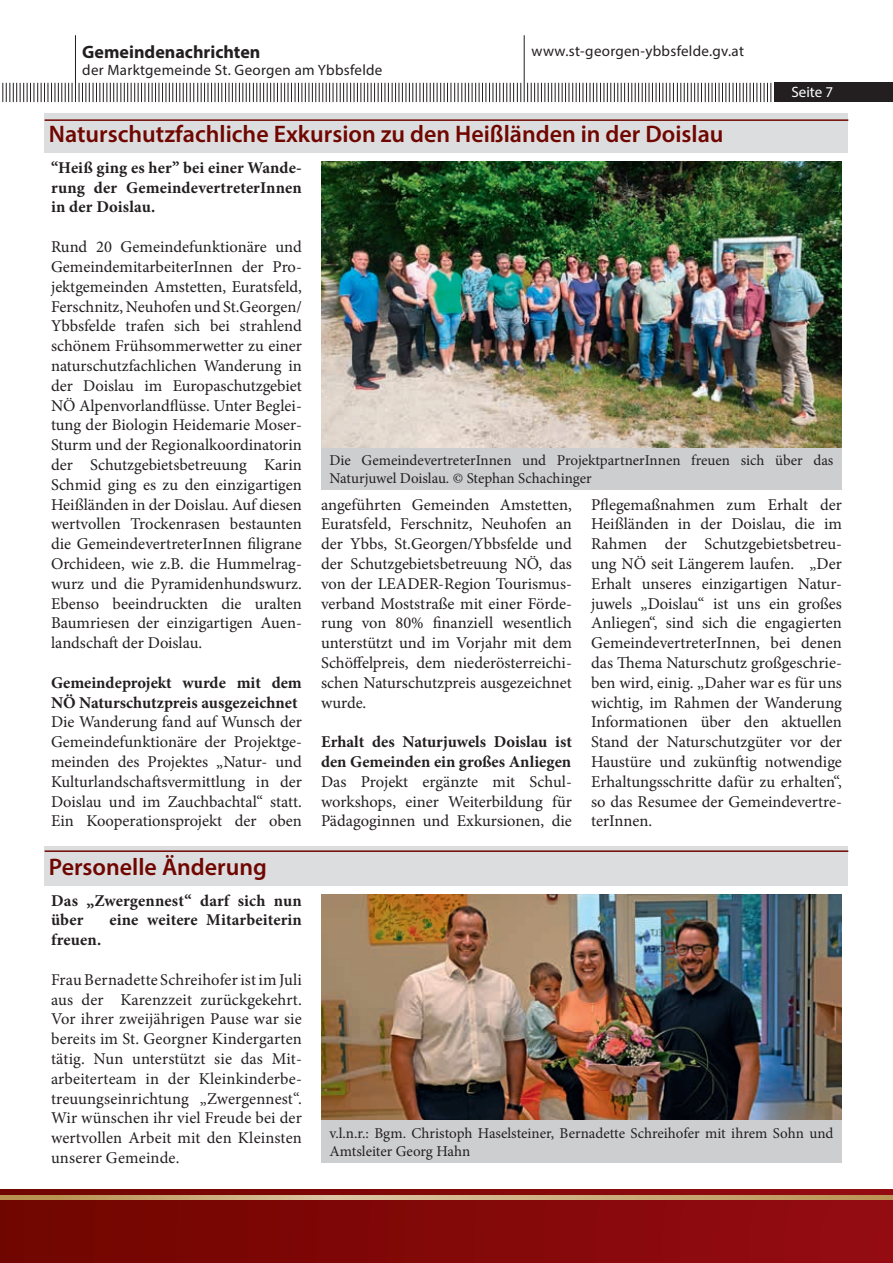
<style>
.page{position:relative;width:893px;height:1263px;background:#fff}
.page>*{position:absolute;margin:0;border:0;box-sizing:border-box;transform-origin:0 0}
.t1{font:600 24px "Myriad Pro";color:#700600}
.t2{font:700 18px "Myriad Pro";color:#231f20}
.t3{font:16.5px/19.8px "Minion Pro";color:#231f20;text-align:justify}
.t4{font:700 16.5px/19.8px "Minion Pro";letter-spacing:.005em;color:#231f20}
.t5{font:15px/18px "Minion Pro";color:#231f20}
.t6{font:15px "Myriad Pro";letter-spacing:.02em;color:#231f20}
.t7{font:15px "Myriad Pro";color:#fff}
</style>
<div class="page">
<hr style="left:524px;top:35px;width:1px;height:67px;background:#231f20">
<hr style="left:75px;top:35px;width:1px;height:67px;background:#231f20">
<svg style="left:79px;top:83px;width:442px;height:19px"></svg>
<svg style="left:2px;top:83px;width:71px;height:19px"></svg>
<svg style="left:527px;top:83px;width:244px;height:19px"></svg>
<div style="left:774px;top:83px;width:119px;height:19px;background:#231f20"></div>
<div style="left:0;top:1189px;width:893px;height:74px;background:linear-gradient(to right,#730a02,#961015)"></div>
<svg style="left:0;top:1195px;width:893px;height:4px;background:#c9aa79"></svg>
<div style="left:321px;top:447px;width:521px;height:43px;background:#cdced0"></div>
<img style="left:321px;top:161px;width:521px;height:286px">
<div style="left:45px;top:113px;width:803px;height:40px;background:#dcdddf"></div>
<hr style="left:45px;top:119px;width:803px;height:2px;background:#700600">
<img style="left:321px;top:894px;width:521px;height:226px">
<div style="left:45px;top:846px;width:803px;height:40px;background:#dcdddf"></div>
<hr style="left:45px;top:850px;width:803px;height:2px;background:#700600">
<div style="left:321px;top:1120px;width:521px;height:43px;background:#cdced0"></div>
<p class="t2" style="left:82px;top:40px;width:180px">Gemeindenachrichten</p>
<p class="t6" style="left:532px;top:42px;width:214px">www.st-georgen-ybbsfelde.gv.at</p>
<p class="t6" style="left:82px;top:61px;width:302px">der Marktgemeinde St. Georgen am Ybbsfelde</p>
<p class="t7" style="left:791px;top:83px;width:43px">Seite 7</p>
<h1 class="t1" style="left:49px;top:119px;width:676px">Naturschutzfachliche Exkursion zu den Heißländen in der Doislau</h1>
<p class="t4" style="left:51px;top:157px;width:252px;text-align:justify">“Heiß ging es her” bei einer Wande&shy;rung der GemeindevertreterInnen in der Doislau.</p>
<p class="t3" style="left:51px;top:237px;width:252px">Rund 20 Gemeindefunktionäre und GemeindemitarbeiterInnen der Pro&shy;jektgemeinden Amstetten, Euratsfeld, Ferschnitz, Neuhofen und St.Georgen/ Ybbsfelde trafen sich bei strahlend schönem Frühsommerwetter zu einer naturschutzfachlichen Wanderung in der Doislau im Europaschutzgebiet NÖ Alpenvorlandflüsse. Unter Beglei&shy;tung der Biologin Heidemarie Moser-Sturm und der Regionalkoordinatorin der Schutzgebietsbetreuung Karin Schmid ging es zu den einzigartigen Heißländen in der Doislau. Auf diesen wertvollen Trockenrasen bestaunten die GemeindevertreterInnen filigrane Orchideen, wie z.B. die Hummelrag&shy;wurz und die Pyramidenhundswurz.<br>Ebenso beeindruckten die uralten Baumriesen der einzigartigen Auen&shy;landschaft der Doislau.</p>
<p class="t4" style="left:51px;top:672px;width:252px">Gemeindeprojekt wurde mit dem<br>NÖ Naturschutzpreis ausgezeichnet</p>
<p class="t3" style="left:51px;top:712px;width:252px">Die Wanderung fand auf Wunsch der Gemeindefunktionäre der Projektge&shy;meinden des Projektes „Natur- und Kulturlandschaftsvermittlung in der Doislau und im Zauchbachtal“ statt.<br>Ein Kooperationsprojekt der oben</p>
<p class="t5" style="left:330px;top:451px;width:505px">Die GemeindevertreterInnen und ProjektpartnerInnen freuen sich über das<br>Naturjuwel Doislau. © Stephan Schachinger</p>
<p class="t3" style="left:321px;top:494px;width:252px">angeführten Gemeinden Amstetten, Euratsfeld, Ferschnitz, Neuhofen an der Ybbs, St.Georgen/Ybbsfelde und der Schutzgebietsbetreuung NÖ, das von der LEADER-Region Tourismus&shy;verband Moststraße mit einer Förde&shy;rung von 80% finanziell wesentlich unterstützt und im Vorjahr mit dem Schöffelpreis, dem niederösterreichi&shy;schen Naturschutzpreis ausgezeichnet wurde.</p>
<p class="t4" style="left:321px;top:732px;width:252px">Erhalt des Naturjuwels Doislau ist den Gemeinden ein großes Anliegen</p>
<p class="t3" style="left:321px;top:772px;width:252px">Das Projekt ergänzte mit Schul&shy;workshops, einer Weiterbildung für Pädagoginnen und Exkursionen, die</p>
<p class="t3" style="left:591px;top:494px;width:252px">Pflegemaßnahmen zum Erhalt der Heißländen in der Doislau, die im Rahmen der Schutzgebietsbetreu&shy;ung NÖ seit Längerem laufen. „Der Erhalt unseres einzigartigen Natur&shy;juwels „Doislau“ ist uns ein großes Anliegen“, sind sich die engagierten GemeindevertreterInnen, bei denen das Thema Naturschutz großgeschrie&shy;ben wird, einig. „Daher war es für uns wichtig, im Rahmen der Wanderung Informationen über den aktuellen Stand der Naturschutzgüter vor der Haustüre und zukünftig notwendige Erhaltungsschritte dafür zu erhalten“, so das Resumee der Gemeindevertre&shy;terInnen.</p>
<h1 class="t1" style="left:49px;top:852px;width:219px">Personelle Änderung</h1>
<p class="t4" style="left:51px;top:890px;width:252px">Das „Zwergennest“ darf sich nun über</p>
<p class="t4" style="left:109px;top:910px;width:194px">eine weitere Mitarbeiterin</p>
<p class="t4" style="left:51px;top:930px;width:52px">freuen.</p>
<p class="t3" style="left:51px;top:970px;width:252px">Frau Bernadette Schreihofer ist im Juli aus der Karenzzeit zurückgekehrt.<br>Vor ihrer zweijährigen Pause war sie bereits im St. Georgner Kindergarten tätig. Nun unterstützt sie das Mit&shy;arbeiterteam in der Kleinkinderbe&shy;treuungseinrichtung „Zwergennest“.<br>Wir wünschen ihr viel Freude bei der wertvollen Arbeit mit den Kleinsten unserer Gemeinde.</p>
<p class="t5" style="left:330px;top:1124px;width:505px">v.l.n.r.: Bgm. Christoph Haselsteiner, Bernadette Schreihofer mit ihrem Sohn und<br>Amtsleiter Georg Hahn</p>
</div>
